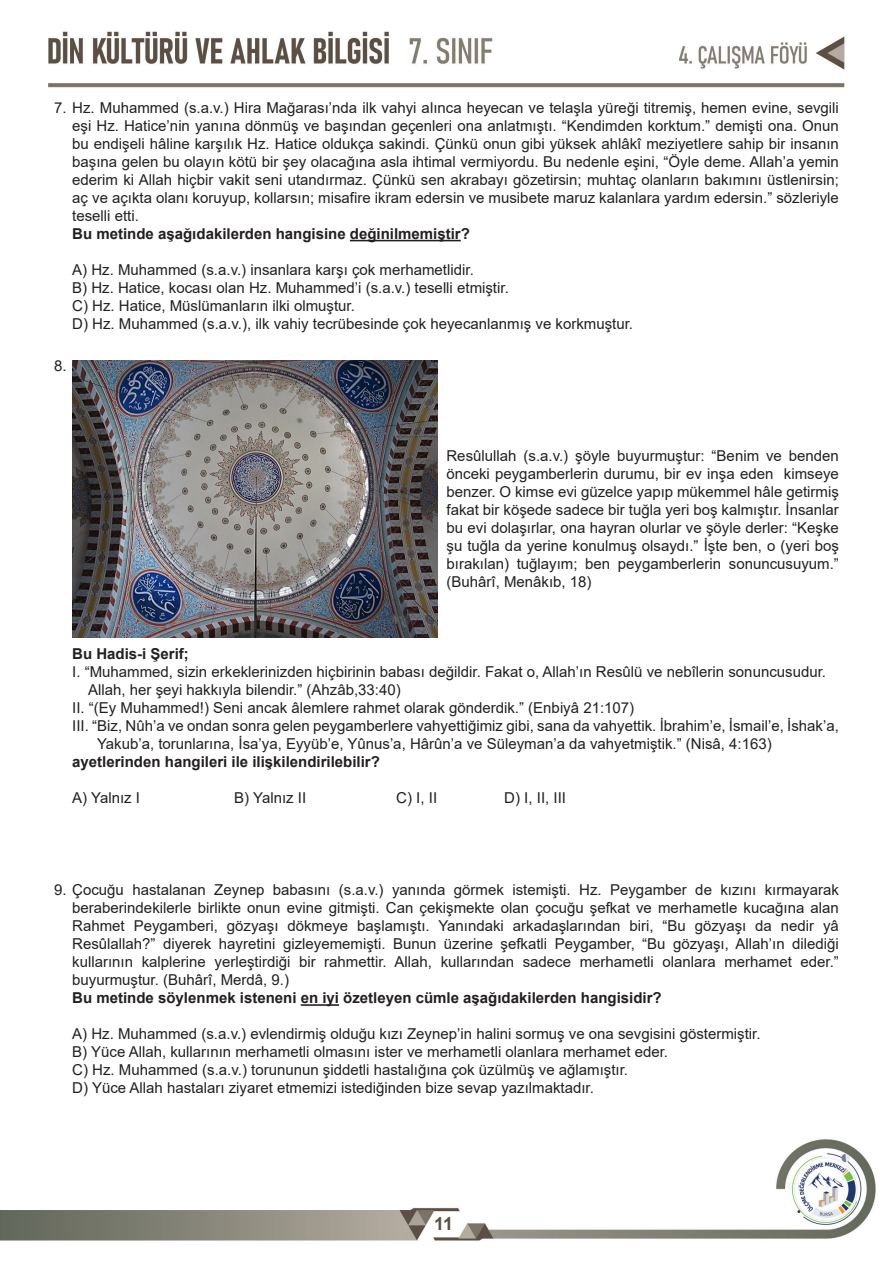
<style>
.page{position:relative;width:893px;height:1263px;background:#fff}
.page>*{position:absolute;margin:0;border:0;box-sizing:border-box;transform-origin:0 0}
.t1{font:700 18px "Arial";color:#5c5045}
.t2{font:15px/18px "Arial";color:#231f20;text-align:justify}
.t3{font:700 15px "Arial";color:#231f20}
</style>
<div class="page">
<img style="left:0;top:31px;width:876px;height:1210px">
<hr style="left:350px;top:240px;width:111px;height:1px;background:#231f20">
<img style="left:72px;top:360px;width:366px;height:278px">
<hr style="left:301px;top:1004px;width:38px;height:2px;background:#231f20">
<p class="t2" style="left:72px;top:99px;width:768px;text-indent:-18px">7. Hz. Muhammed (s.a.v.) Hira Mağarası’nda ilk vahyi alınca heyecan ve telaşla yüreği titremiş, hemen evine, sevgili eşi Hz. Hatice’nin yanına dönmüş ve başından geçenleri ona anlatmıştı. “Kendimden korktum.” demişti ona. Onun bu endişeli hâline karşılık Hz. Hatice oldukça sakindi. Çünkü onun gibi yüksek ahlâkî meziyetlere sahip bir insanın başına gelen bu olayın kötü bir şey olacağına asla ihtimal vermiyordu. Bu nedenle eşini, “Öyle deme. Allah’a yemin ederim ki Allah hiçbir vakit seni utandırmaz. Çünkü sen akrabayı gözetirsin; muhtaç olanların bakımını üstlenirsin; aç ve açıkta olanı koruyup, kollarsın; misafire ikram edersin ve musibete maruz kalanlara yardım edersin.” sözleriyle teselli etti.</p>
<p class="t3" style="left:72px;top:223px;width:399px">Bu metinde aşağıdakilerden hangisine değinilmemiştir?</p>
<p class="t2" style="left:72px;top:261px;width:403px">A) Hz. Muhammed (s.a.v.) insanlara karşı çok merhametlidir.</p>
<p class="t2" style="left:72px;top:279px;width:438px">B) Hz. Hatice, kocası olan Hz. Muhammed’i (s.a.v.) teselli etmiştir.</p>
<p class="t2" style="left:72px;top:297px;width:284px">C) Hz. Hatice, Müslümanların ilki olmuştur.</p>
<p class="t2" style="left:72px;top:315px;width:562px">D) Hz. Muhammed (s.a.v.), ilk vahiy tecrübesinde çok heyecanlanmış ve korkmuştur.</p>
<p class="t2" style="left:54px;top:357px;width:14px">8.</p>
<p class="t2" style="left:446px;top:447px;width:394px">Resûlullah (s.a.v.) şöyle buyurmuştur: “Benim ve benden önceki peygamberlerin durumu, bir ev inşa eden kimseye benzer. O kimse evi güzelce yapıp mükemmel hâle getirmiş fakat bir köşede sadece bir tuğla yeri boş kalmıştır. İnsanlar bu evi dolaşırlar, ona hayran olurlar ve şöyle derler: “Keşke şu tuğla da yerine konulmuş olsaydı.” İşte ben, o (yeri boş bırakılan) tuğlayım; ben peygamberlerin sonuncusuyum.” (Buhârî, Menâkıb, 18)</p>
<p class="t3" style="left:72px;top:643px;width:118px">Bu Hadis-i Şerif;</p>
<p class="t2" style="left:72px;top:663px;width:755px">I. “Muhammed, sizin erkeklerinizden hiçbirinin babası değildir. Fakat o, Allah’ın Resûlü ve nebîlerin sonuncusudur.</p>
<p class="t2" style="left:88px;top:681px;width:314px">Allah, her şeyi hakkıyla bilendir.” (Ahzâb,33:40)</p>
<p class="t2" style="left:72px;top:699px;width:563px">II. “(Ey Muhammed!) Seni ancak âlemlere rahmet olarak gönderdik.” (Enbiyâ 21:107)</p>
<p class="t2" style="left:72px;top:717px;width:768px">III. “Biz, Nûh’a ve ondan sonra gelen peygamberlere vahyettiğimiz gibi, sana da vahyettik. İbrahim’e, İsmail’e, İshak’a,</p>
<p class="t2" style="left:97px;top:735px;width:676px">Yakub’a, torunlarına, İsa’ya, Eyyüb’e, Yûnus’a, Hârûn’a ve Süleyman’a da vahyetmiştik.” (Nisâ, 4:163)</p>
<p class="t3" style="left:72px;top:751px;width:309px">ayetlerinden hangileri ile ilişkilendirilebilir?</p>
<p class="t2" style="left:72px;top:789px;width:69px">A) Yalnız I</p>
<p class="t2" style="left:234px;top:789px;width:73px">B) Yalnız II</p>
<p class="t2" style="left:396px;top:789px;width:42px">C) I, II</p>
<p class="t2" style="left:504px;top:789px;width:63px">D) I, II, III</p>
<p class="t2" style="left:72px;top:881px;width:768px;text-indent:-18px">9. Çocuğu hastalanan Zeynep babasını (s.a.v.) yanında görmek istemişti. Hz. Peygamber de kızını kırmayarak beraberindekilerle birlikte onun evine gitmişti. Can çekişmekte olan çocuğu şefkat ve merhametle kucağına alan Rahmet Peygamberi, gözyaşı dökmeye başlamıştı. Yanındaki arkadaşlarından biri, “Bu gözyaşı da nedir yâ Resûlallah?” diyerek hayretini gizleyememişti. Bunun üzerine şefkatli Peygamber, “Bu gözyaşı, Allah’ın dilediği kullarının kalplerine yerleştirdiği bir rahmettir. Allah, kullarından sadece merhametli olanlara merhamet eder.” buyurmuştur. (Buhârî, Merdâ, 9.)</p>
<p class="t3" style="left:72px;top:987px;width:591px">Bu metinde söylenmek isteneni en iyi özetleyen cümle aşağıdakilerden hangisidir?</p>
<p class="t2" style="left:72px;top:1025px;width:690px">A) Hz. Muhammed (s.a.v.) evlendirmiş olduğu kızı Zeynep’in halini sormuş ve ona sevgisini göstermiştir.</p>
<p class="t2" style="left:72px;top:1043px;width:597px">B) Yüce Allah, kullarının merhametli olmasını ister ve merhametli olanlara merhamet eder.</p>
<p class="t2" style="left:72px;top:1061px;width:557px">C) Hz. Muhammed (s.a.v.) torununun şiddetli hastalığına çok üzülmüş ve ağlamıştır.</p>
<p class="t2" style="left:72px;top:1079px;width:523px">D) Yüce Allah hastaları ziyaret etmemizi istediğinden bize sevap yazılmaktadır.</p>
<p class="t1" style="left:434px;top:1211px;width:21px">11</p>
</div>
